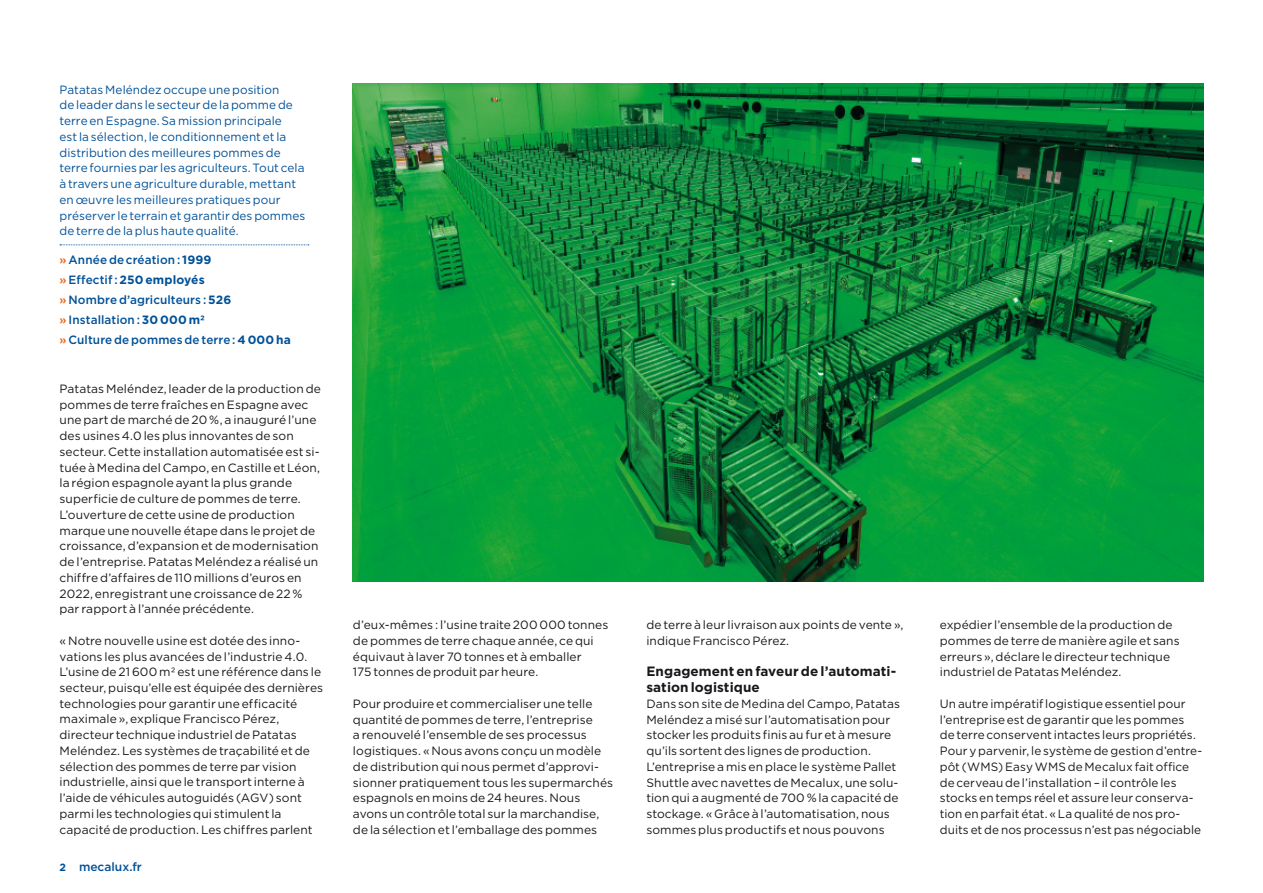
<style>
.page{position:relative;width:1263px;height:893px;background:#fff}
.page>*{position:absolute;margin:0;border:0;box-sizing:border-box;transform-origin:0 0}
.t1{font:700 13.5px/15.8px "Gotham";letter-spacing:.005em;color:#1a171c}
.t2{font:12px/15.8px "Gotham";letter-spacing:.005em;color:#1a171c}
.t3{font:12px/15.8px "Gotham";letter-spacing:.005em;color:#005198}
.t4{font:500 12px/20px "Gotham";letter-spacing:.005em;color:#005198}
.s1{color:#e95e0f}
.s2{font-weight:700}
.s3{font-weight:700;font-size:10.5px}
</style>
<div class="page">
<svg style="left:60px;top:244px;width:249px;height:1px"></svg>
<img style="left:353px;top:84px;width:850px;height:498px">
<p class="t3" style="left:60px;top:81px;width:247px">Patatas Meléndez occupe une position<br>de leader dans le secteur de la pomme de terre en Espagne. Sa mission principale<br>est la sélection, le conditionnement et la distribution des meilleures pommes de terre fournies par les agriculteurs. Tout cela à travers une agriculture durable, mettant en œuvre les meilleures pratiques pour préserver le terrain et garantir des pommes de terre de la plus haute qualité.</p>
<p class="t4" style="left:60px;top:249px;width:233px"><span class="s1">»</span> Année de création : <span class="s2">1999<br></span><span class="s1">»</span> Effectif : <span class="s2">250 employés<br></span><span class="s1">»</span> Nombre d’agriculteurs : <span class="s2">526<br></span><span class="s1">»</span> Installation : <span class="s2">30 000 m2<br></span><span class="s1">»</span> Culture de pommes de terre : <span class="s2">4 000 ha</span></p>
<p class="t2" style="left:60px;top:380px;width:263px">Patatas Meléndez, leader de la production de pommes de terre fraîches en Espagne avec une part de marché de 20 %, a inauguré l’une des usines 4.0 les plus innovantes de son secteur. Cette installation automatisée est si&shy;tuée à Medina del Campo, en Castille et Léon, la région espagnole ayant la plus grande superficie de culture de pommes de terre.<br>L’ouverture de cette usine de production marque une nouvelle étape dans le projet de croissance, d’expansion et de modernisation de l’entreprise. Patatas Meléndez a réalisé un chiffre d’affaires de 110 millions d’euros en 2022, enregistrant une croissance de 22 % par rapport à l’année précédente.</p>
<p class="t2" style="left:60px;top:632px;width:265px">« Notre nouvelle usine est dotée des inno&shy;vations les plus avancées de l’industrie 4.0.<br>L’usine de 21 600 m2 est une référence dans le secteur, puisqu’elle est équipée des dernières technologies pour garantir une efficacité maximale », explique Francisco Pérez, directeur technique industriel de Patatas Meléndez. Les systèmes de traçabilité et de sélection des pommes de terre par vision industrielle, ainsi que le transport interne à l’aide de véhicules autoguidés (AGV) sont parmi les technologies qui stimulent la capacité de production. Les chiffres parlent</p>
<p class="t4" style="left:60px;top:856px;width:84px"><span class="s3">2</span> mecalux.fr</p>
<p class="t2" style="left:353px;top:617px;width:257px">d’eux-mêmes : l’usine traite 200 000 tonnes de pommes de terre chaque année, ce qui équivaut à laver 70 tonnes et à emballer<br>175 tonnes de produit par heure.</p>
<p class="t2" style="left:353px;top:695px;width:262px">Pour produire et commercialiser une telle quantité de pommes de terre, l’entreprise<br>a renouvelé l’ensemble de ses processus logistiques. « Nous avons conçu un modèle de distribution qui nous permet d’approvi&shy;sionner pratiquement tous les supermarchés espagnols en moins de 24 heures. Nous avons un contrôle total sur la marchandise, de la sélection et l’emballage des pommes</p>
<p class="t2" style="left:646px;top:617px;width:259px">de terre à leur livraison aux points de vente », indique Francisco Pérez.</p>
<p class="t1" style="left:646px;top:664px;width:251px">Engagement en faveur de l’automati&shy;sation logistique</p>
<p class="t2" style="left:646px;top:695px;width:255px">Dans son site de Medina del Campo, Patatas Meléndez a misé sur l’automatisation pour stocker les produits finis au fur et à mesure qu’ils sortent des lignes de production.<br>L’entreprise a mis en place le système Pallet Shuttle avec navettes de Mecalux, une solu&shy;tion qui a augmenté de 700 % la capacité de stockage. « Grâce à l’automatisation, nous sommes plus productifs et nous pouvons</p>
<p class="t2" style="left:940px;top:617px;width:241px">expédier l’ensemble de la production de pommes de terre de manière agile et sans erreurs », déclare le directeur technique industriel de Patatas Meléndez.</p>
<p class="t2" style="left:940px;top:695px;width:264px">Un autre impératif logistique essentiel pour l’entreprise est de garantir que les pommes de terre conservent intactes leurs propriétés.<br>Pour y parvenir, le système de gestion d’entre&shy;pôt (WMS) Easy WMS de Mecalux fait office de cerveau de l’installation – il contrôle les stocks en temps réel et assure leur conserva&shy;tion en parfait état. « La qualité de nos pro&shy;duits et de nos processus n’est pas négociable</p>
</div>
